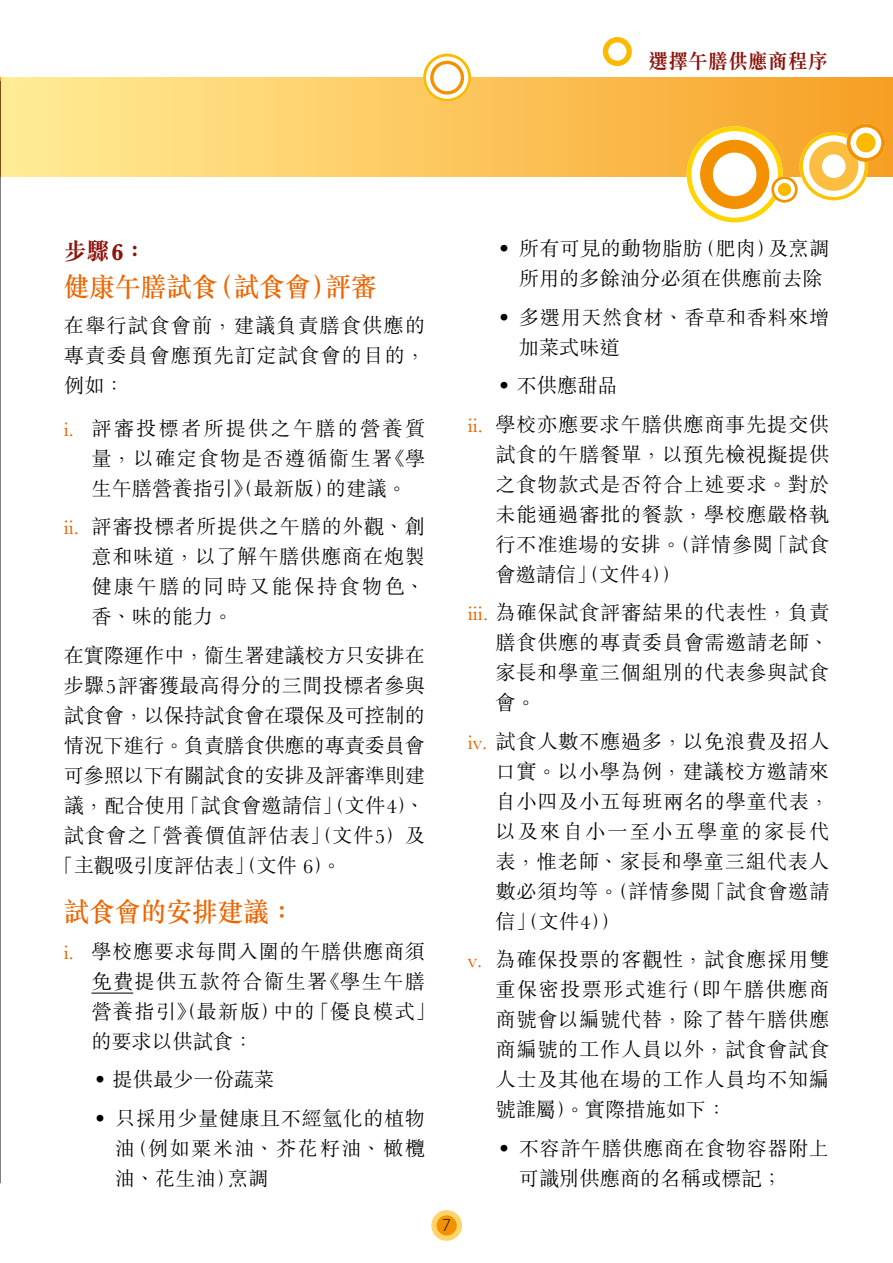
<style>
.page{position:relative;width:893px;height:1263px;background:#fff}
.page>*{position:absolute;margin:0;border:0;box-sizing:border-box;transform-origin:0 0}
.t1{font:500 27px "M Sung HK";color:#ec6500;scale:.95 1}
.t2{font:700 24px "M Sung HK";color:#8b130c;scale:.95 1}
.t3{font:700 21px "M Sung HK";color:#8b130c;scale:.95 1}
.t4{font:300 20.25px/30px "M Sung HK";letter-spacing:.03em;color:#000;text-align:justify}
.t5{font:300 20.25px "M Sung HK";letter-spacing:-.01em;color:#000}
.t6{font:300 20.25px/30px "M Sung HK";letter-spacing:.065em;color:#000}
.t7{font:300 20.25px/30px "M Sung HK";color:#000}
.t8{font:300 20.25px "M Sung HK";letter-spacing:.005em;color:#000}
.t9{font:300 18px "Myriad Pro";color:#000}
.s1{color:#ec6500}
</style>
<div class="page">
<div style="left:431px;top:1210px;width:31px;height:31px;background:#ffd46b;border-radius:50%"></div>
<div style="left:437px;top:1215px;width:20px;height:20px;background:#f39100;border-radius:50%"></div>
<div style="left:0;top:78px;width:893px;height:99px;background:linear-gradient(to right,#ffed98,#f7a025)"></div>
<svg style="left:423px;top:54px;width:48px;height:48px"></svg>
<svg style="left:603px;top:37px;width:29px;height:29px"></svg>
<svg style="left:687px;top:123px;width:198px;height:99px"></svg>
<div style="left:778px;top:183px;width:13px;height:13px;background:#fbb900;border-radius:50%"></div>
<hr style="left:91px;top:992px;width:42px;height:1px;background:#000">
<hr style="left:0;top:81px;width:1px;height:1102px;background:#000">
<p class="t3" style="left:648px;top:50px;width:190px">選擇午膳供應商程序</p>
<h3 class="t2" style="left:64px;top:239px;width:88px">步驟6：</h3>
<h3 class="t1" style="left:64px;top:268px;width:331px">健康午膳試食（試食會）評審</h3>
<p class="t4" style="left:64px;top:310px;width:363px">在舉行試食會前，建議負責膳食供應的專責委員會應預先訂定試食會的目的，例如：</p>
<p class="t4" style="left:91px;top:412px;width:335px;text-indent:-28px"><span class="s1">i.</span> 評審投標者所提供之午膳的營養質量，以確定食物是否遵循衞生署《學生午膳營養指引》（最新版）的建議。</p>
<p class="t4" style="left:91px;top:511px;width:335px;text-indent:-28px"><span class="s1">ii.</span> 評審投標者所提供之午膳的外觀、創意和味道，以了解午膳供應商在炮製健康午膳的同時又能保持食物色、香、味的能力。</p>
<p class="t5" style="left:64px;top:641px;width:363px">在實際運作中，衞生署建議校方只安排在</p>
<p class="t4" style="left:64px;top:669px;width:363px">步驟5評審獲最高得分的三間投標者參與</p>
<p class="t5" style="left:64px;top:701px;width:363px">試食會，以保持試食會在環保及可控制的</p>
<p class="t5" style="left:64px;top:731px;width:363px">情況下進行。負責膳食供應的專責委員會</p>
<p class="t5" style="left:64px;top:761px;width:363px">可參照以下有關試食的安排及評審準則建</p>
<p class="t8" style="left:64px;top:791px;width:363px">議，配合使用「試食會邀請信」（文件4）、</p>
<p class="t4" style="left:64px;top:819px;width:363px">試食會之「營養價值評估表」（文件5）及</p>
<p class="t5" style="left:54px;top:851px;width:289px">「主觀吸引度評估表」（文件 6）。</p>
<p class="t1" style="left:64px;top:893px;width:245px">試食會的安排建議：</p>
<p class="t6" style="left:91px;top:935px;width:345px;text-indent:-28px"><span class="s1">i.</span> 學校應要求每間入圍的午膳供應商須免費提供五款符合衞生署《學生午膳營養指引》（最新版）中的「優良模式」的要求以供試食：</p>
<p class="t7" style="left:91px;top:1063px;width:185px">• 提供最少一份蔬菜</p>
<p class="t4" style="left:115px;top:1102px;width:312px;text-indent:-24px">• 只採用少量健康且不經氫化的植物油（例如粟米油、芥花籽油、橄欖油、花生油）烹調</p>
<p class="t9" style="left:442px;top:1214px;width:10px">7</p>
<p class="t7" style="left:519px;top:232px;width:312px;text-indent:-24px">• 所有可見的動物脂肪（肥肉）及烹調所用的多餘油分必須在供應前去除</p>
<p class="t4" style="left:519px;top:301px;width:312px;text-indent:-24px">• 多選用天然食材、香草和香料來增加菜式味道</p>
<p class="t4" style="left:495px;top:369px;width:125px">• 不供應甜品</p>
<p class="t4" style="left:495px;top:408px;width:335px;text-indent:-28px"><span class="s1">ii.</span> 學校亦應要求午膳供應商事先提交供試食的午膳餐單，以預先檢視擬提供之食物款式是否符合上述要求。對於未能通過審批的餐款，學校應嚴格執行不准進場的安排。（詳情參閱「試食會邀請信」（文件4））</p>
<p class="t4" style="left:495px;top:596px;width:335px;text-indent:-28px"><span class="s1">iii.</span> 為確保試食評審結果的代表性，負責膳食供應的專責委員會需邀請老師、家長和學童三個組別的代表參與試食會。</p>
<p class="t4" style="left:495px;top:725px;width:335px;text-indent:-28px"><span class="s1">iv.</span> 試食人數不應過多，以免浪費及招人口實。以小學為例，建議校方邀請來自小四及小五每班兩名的學童代表，以及來自小一至小五學童的家長代表，惟老師、家長和學童三組代表人數必須均等。（詳情參閱「試食會邀請信」（文件4））</p>
<p class="t4" style="left:495px;top:943px;width:335px;text-indent:-28px"><span class="s1">v.</span> 為確保投票的客觀性，試食應採用雙重保密投票形式進行（即午膳供應商商號會以編號代替，除了替午膳供應商編號的工作人員以外，試食會試食人士及其他在場的工作人員均不知編號誰屬）。實際措施如下：</p>
<p class="t4" style="left:519px;top:1132px;width:312px;text-indent:-24px">• 不容許午膳供應商在食物容器附上可識別供應商的名稱或標記；</p>
</div>
